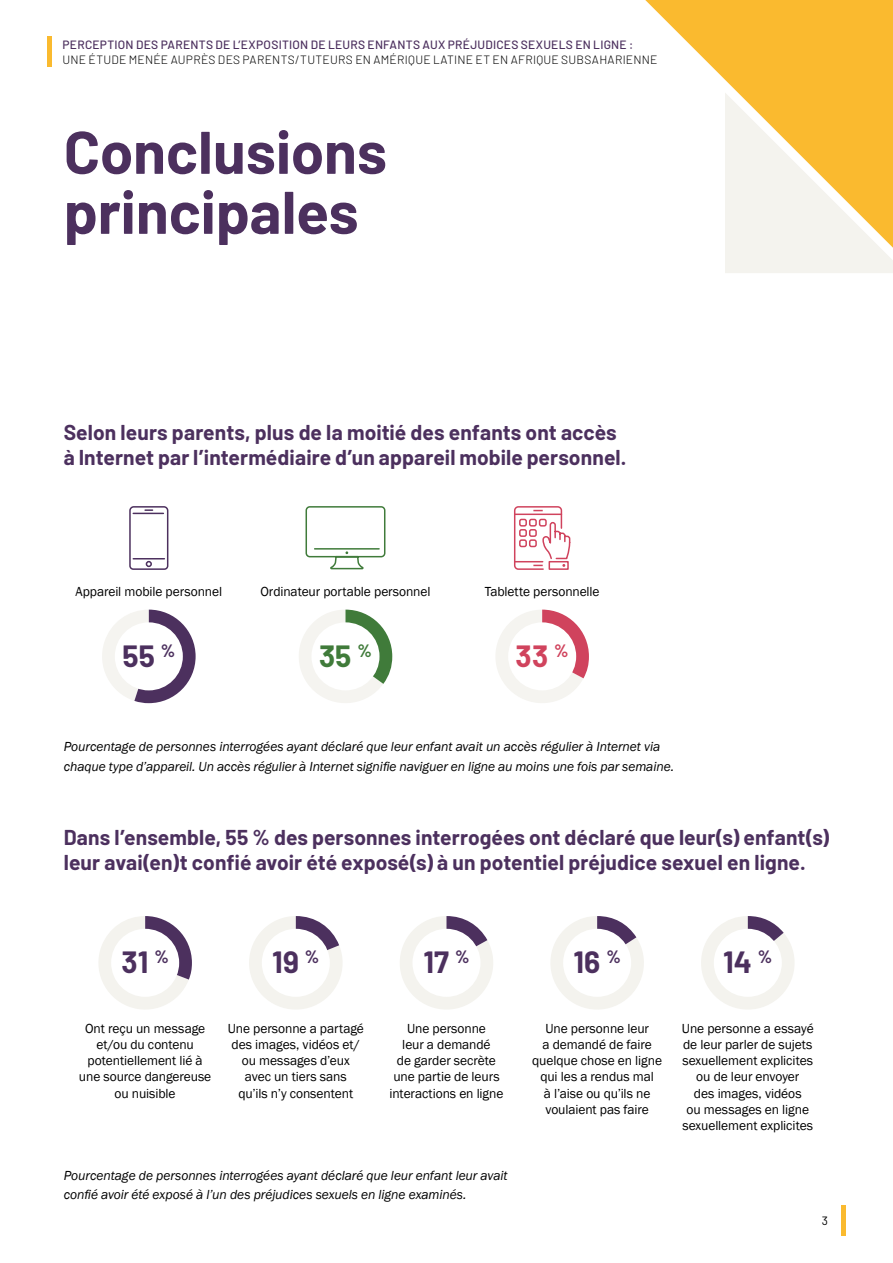
<style>
.page{position:relative;width:893px;height:1263px;background:#fff}
.page>*{position:absolute;margin:0;border:0;box-sizing:border-box;transform-origin:0 0}
.t1{font:700 60px/60px "Barlow";color:#4c305e}
.t2{font:700 30px "Barlow";letter-spacing:.005em;color:#4c305e}
.t3{font:700 30px "Barlow";color:#d0435d}
.t4{font:700 30px "Barlow";color:#407b3a}
.t5{font:700 21px/25.5px "Barlow";letter-spacing:.005em;color:#4c305e}
.t6{font:13.5px/16.2px "Franklin Gothic";letter-spacing:-.005em;color:#000;text-align:center}
.t7{font:italic 13.5px/19.5px "Franklin Gothic";letter-spacing:-.005em;color:#000}
.t8{font:300 12px "Barlow";letter-spacing:.025em;color:#000}
.t9{font:500 12px "Barlow";letter-spacing:.02em;color:#4c305e}
.t10{font:12px "Barlow";color:#000}
</style>
<div class="page">
<hr style="left:48px;top:37px;width:4px;height:30px;background:#faba2f">
<hr style="left:841px;top:1205px;width:4px;height:31px;background:#faba2f">
<svg style="left:98px;top:916px;width:94px;height:94px"></svg>
<div style="left:111px;top:929px;width:68px;height:68px;background:#fff;border-radius:50%"></div>
<svg style="left:249px;top:916px;width:94px;height:93px"></svg>
<div style="left:262px;top:929px;width:68px;height:68px;background:#fff;border-radius:50%"></div>
<svg style="left:400px;top:916px;width:93px;height:93px"></svg>
<div style="left:412px;top:929px;width:68px;height:68px;background:#fff;border-radius:50%"></div>
<svg style="left:550px;top:916px;width:94px;height:94px"></svg>
<div style="left:563px;top:929px;width:68px;height:68px;background:#fff;border-radius:50%"></div>
<svg style="left:701px;top:916px;width:93px;height:93px"></svg>
<div style="left:714px;top:929px;width:68px;height:68px;background:#fff;border-radius:50%"></div>
<svg style="left:496px;top:610px;width:93px;height:93px"></svg>
<div style="left:508px;top:622px;width:68px;height:68px;background:#fff;border-radius:50%"></div>
<svg style="left:102px;top:610px;width:94px;height:93px"></svg>
<div style="left:115px;top:622px;width:68px;height:68px;background:#fff;border-radius:50%"></div>
<svg style="left:299px;top:610px;width:93px;height:93px"></svg>
<div style="left:311px;top:622px;width:68px;height:68px;background:#fff;border-radius:50%"></div>
<svg style="left:129px;top:506px;width:40px;height:64px"></svg>
<svg style="left:305px;top:506px;width:81px;height:64px"></svg>
<svg style="left:514px;top:506px;width:57px;height:64px"></svg>
<svg style="left:645px;top:0;width:248px;height:92px;fill:#faba2f"></svg>
<svg style="left:725px;top:92px;width:168px;height:181px;background:#f7dda5"></svg>
<p class="t9" style="left:63px;top:35px;width:572px">PERCEPTION DES PARENTS DE L’EXPOSITION DE LEURS ENFANTS AUX PRÉJUDICES SEXUELS EN LIGNE :</p>
<p class="t8" style="left:63px;top:51px;width:596px">UNE ÉTUDE MENÉE AUPRÈS DES PARENTS/TUTEURS EN AMÉRIQUE LATINE ET EN AFRIQUE SUBSAHARIENNE</p>
<h1 class="t1" style="left:64px;top:118px;width:325px">Conclusions principales</h1>
<h3 class="t5" style="left:64px;top:418px;width:564px">Selon leurs parents, plus de la moitié des enfants ont accès à Internet par l’intermédiaire d’un appareil mobile personnel.</h3>
<p class="t6" style="left:76px;top:584px;width:148px">Appareil mobile personnel</p>
<p class="t6" style="left:260px;top:584px;width:172px">Ordinateur portable personnel</p>
<p class="t6" style="left:485px;top:584px;width:116px">Tablette personnelle</p>
<h2 class="t2" style="left:122px;top:634px;width:54px">55 <sup>%</sup></h2>
<h2 class="t4" style="left:319px;top:634px;width:54px">35 <sup>%</sup></h2>
<h2 class="t3" style="left:516px;top:634px;width:55px">33 <sup>%</sup></h2>
<p class="t7" style="left:64px;top:737px;width:612px">Pourcentage de personnes interrogées ayant déclaré que leur enfant avait un accès régulier à Internet via chaque type d’appareil. Un accès régulier à Internet signifie naviguer en ligne au moins une fois par semaine.</p>
<h3 class="t5" style="left:64px;top:822px;width:767px">Dans l’ensemble, 55 % des personnes interrogées ont déclaré que leur(s) enfant(s) leur avai(en)t confié avoir été exposé(s) à un potentiel préjudice sexuel en ligne.</h3>
<h2 class="t2" style="left:122px;top:940px;width:49px">31 <sup>%</sup></h2>
<h2 class="t2" style="left:272px;top:940px;width:49px">19 <sup>%</sup></h2>
<h2 class="t2" style="left:423px;top:940px;width:48px">17 <sup>%</sup></h2>
<h2 class="t2" style="left:573px;top:940px;width:49px">16 <sup>%</sup></h2>
<h2 class="t2" style="left:723px;top:940px;width:51px">14 <sup>%</sup></h2>
<p class="t6" style="left:79px;top:1020px;width:134px">Ont reçu un message et/ou du contenu potentiellement lié à une source dangereuse ou nuisible</p>
<p class="t6" style="left:228px;top:1020px;width:138px">Une personne a partagé des images, vidéos et/ ou messages d’eux avec un tiers sans<br>qu’ils n’y consentent</p>
<p class="t6" style="left:389px;top:1020px;width:116px">Une personne<br>leur a demandé<br>de garder secrète une partie de leurs interactions en ligne</p>
<p class="t6" style="left:532px;top:1020px;width:131px">Une personne leur<br>a demandé de faire quelque chose en ligne qui les a rendus mal<br>à l’aise ou qu’ils ne voulaient pas faire</p>
<p class="t6" style="left:682px;top:1020px;width:133px">Une personne a essayé de leur parler de sujets sexuellement explicites ou de leur envoyer<br>des images, vidéos<br>ou messages en ligne sexuellement explicites</p>
<p class="t7" style="left:64px;top:1166px;width:445px">Pourcentage de personnes interrogées ayant déclaré que leur enfant leur avait confié avoir été exposé à l’un des préjudices sexuels en ligne examinés.</p>
<p class="t10" style="left:822px;top:1212px;width:8px">3</p>
</div>
